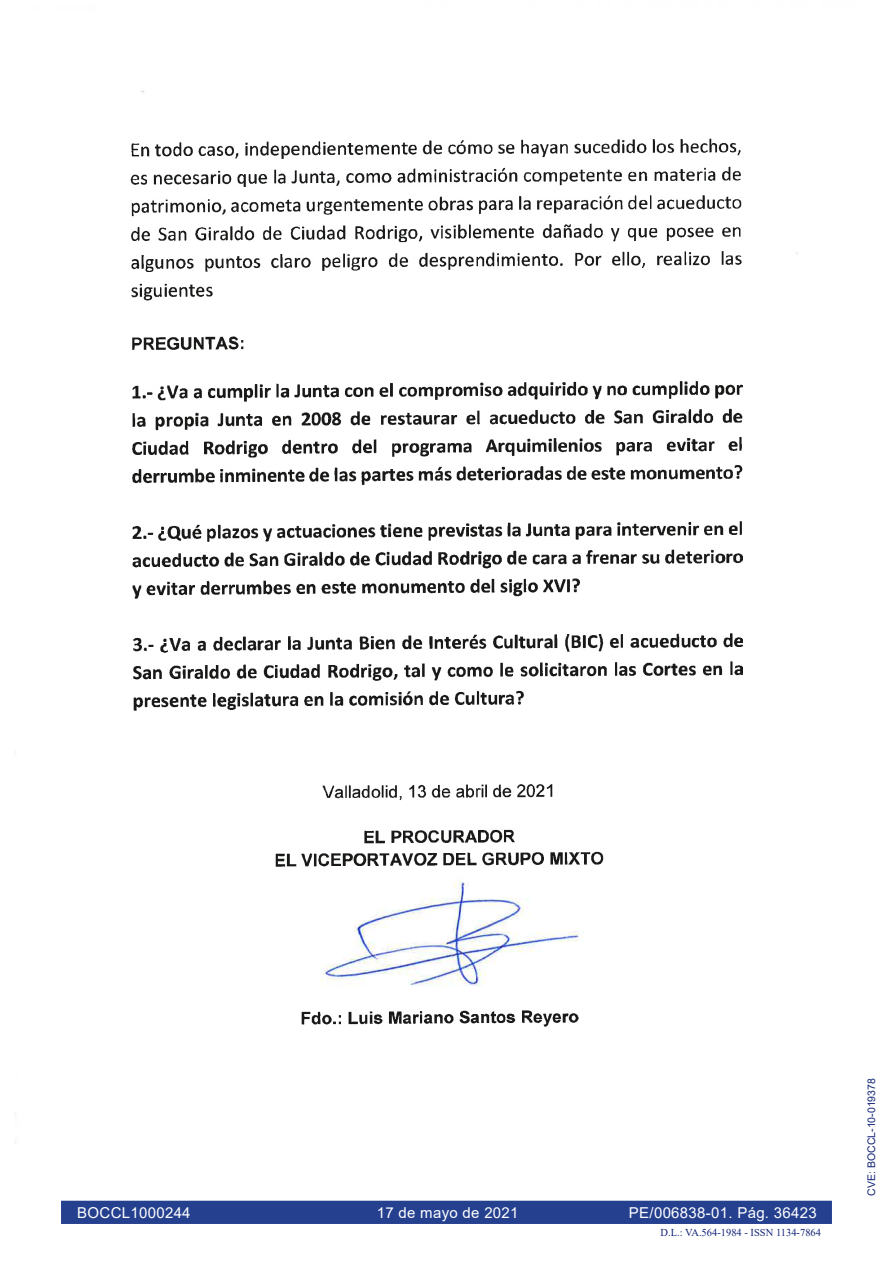
<style>
.page{position:relative;width:893px;height:1263px;background:#fff}
.page>*{position:absolute;margin:0;border:0;box-sizing:border-box;transform-origin:0 0}
.t1{font:15px "Arial";letter-spacing:.02em;color:#fff}
.t2{font:10.5px "Times New Roman";color:#132477}
.t3{font:10.5px "Arial";color:#132477}
</style>
<div class="page">
<div style="left:60px;top:1200px;width:773px;height:25px;background:#25408f"></div>
<div style="left:60px;top:1199px;width:773px;height:26px;border:2px solid #fff"></div>
<img style="left:130px;top:138px;width:613px;height:889px">
<p class="t1" style="left:77px;top:1202px;width:115px">BOCCL1000244</p>
<p class="t1" style="left:377px;top:1202px;width:143px">17 de mayo de 2021</p>
<p class="t1" style="left:629px;top:1202px;width:189px">PE/006838-01. Pág. 36423</p>
<p class="t2" style="left:661px;top:1225px;width:162px">D.L.: VA.564-1984 - ISSN 1134-7864</p>
<p class="t3" style="left:864px;top:1195px;width:119px;rotate:-90deg">CVE: BOCCL-10-019378</p>
</div>
